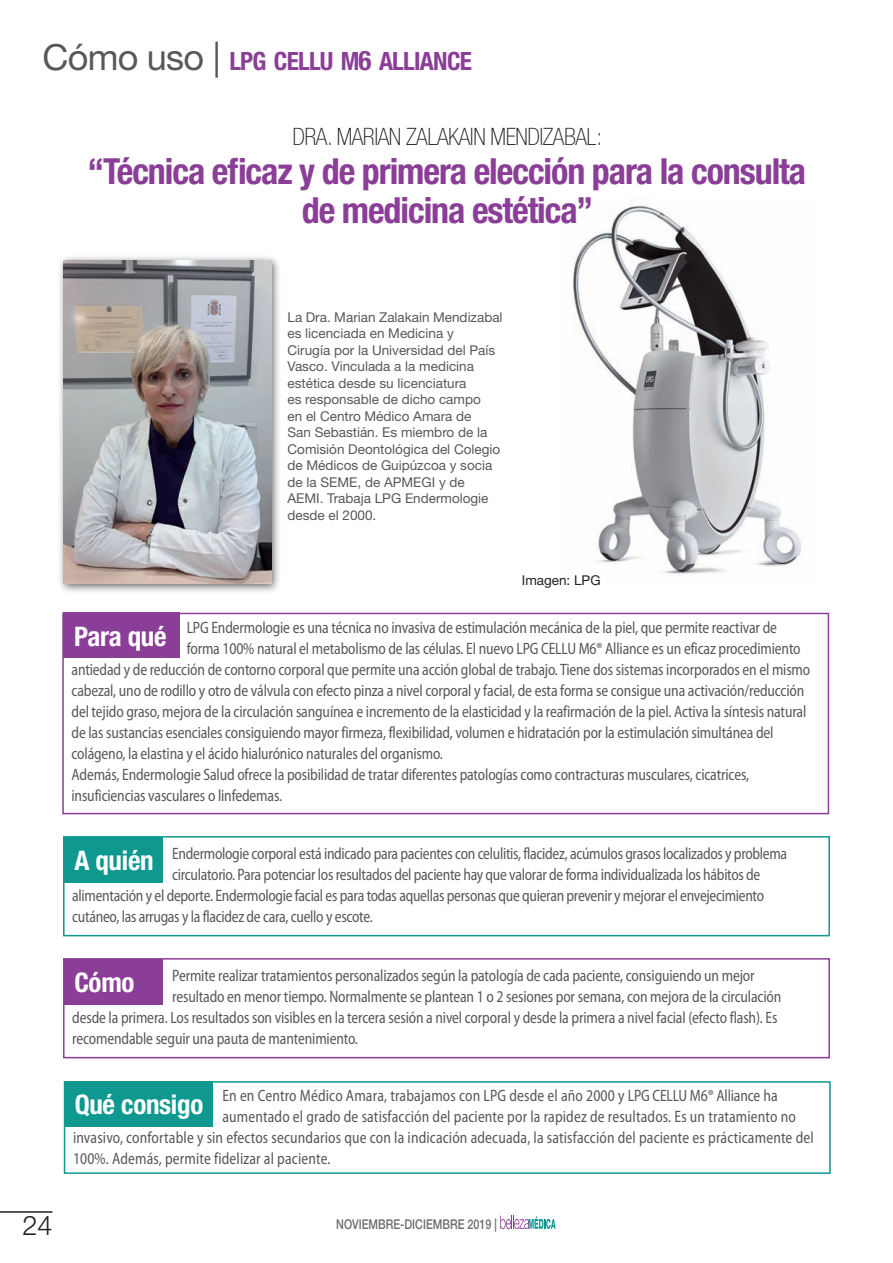
<style>
.page{position:relative;width:893px;height:1263px;background:#fff}
.page>*{position:absolute;margin:0;border:0;box-sizing:border-box;transform-origin:0 0}
.t1{font:700 condensed 36px/39px "Helvetica Neue LT Std";letter-spacing:-.03em;color:#8b3e97;text-align:center}
.t2{font:700 condensed 27px "Helvetica Neue LT Std";letter-spacing:-.01em;color:#fff}
.t3{font:300 27px "Helvetica Neue LT Std";color:#231f20}
.t4{font:700 condensed 25.2px "Helvetica Neue LT Std";letter-spacing:-.03em;color:#8b3e97}
.t5{font:100 condensed 24px "Helvetica Neue LT Std";letter-spacing:-.02em;color:#231f20}
.t6{font:semi-condensed 16.5px "Myriad Pro";letter-spacing:-.01em;color:#57585a;scale:.9 1}
.t7{font:semi-condensed 16.5px "Myriad Pro";letter-spacing:.01em;color:#57585a;scale:.9 1}
.t8{font:13.5px/16.5px "Helvetica Neue LT Std";color:#57585a}
.t9{font:500 13.5px "Helvetica Neue LT Std";color:#6c6d70;scale:.8 1}
.t10{font:13.5px "Helvetica Neue LT Std";color:#231f20}
.s1{font-weight:400;font-stretch:normal;font-size:36px;color:#57585a}
.s2{font-size:27px}
</style>
<div class="page">
<svg style="left:500px;top:1215px;width:56px;height:14px"></svg>
<hr style="left:0;top:1211px;width:52px;height:2px;background:#231f20">
<img style="left:572px;top:205px;width:229px;height:369px">
<div style="left:63px;top:836px;width:767px;height:100px;background:#fff;border:2px solid #0e988f"></div>
<div style="left:63px;top:958px;width:767px;height:100px;background:#fff;border:2px solid #8b3e97"></div>
<div style="left:62px;top:613px;width:767px;height:201px;background:#fff;border:2px solid #8b3e97"></div>
<div style="left:64px;top:1081px;width:767px;height:93px;background:#fff;border:2px solid #0e988f"></div>
<div style="left:64px;top:837px;width:99px;height:45px;background:#0e988f"></div>
<div style="left:64px;top:959px;width:99px;height:45px;background:#8b3e97"></div>
<div style="left:63px;top:613px;width:117px;height:45px;background:#8b3e97"></div>
<div style="left:65px;top:1081px;width:148px;height:45px;background:#0e988f"></div>
<div style="left:57px;top:254px;width:224px;height:340px;background:#231f20;opacity:.65"></div>
<img style="left:63px;top:260px;width:208px;height:324px">
<h3 class="t4" style="left:43px;top:46px;width:431px"><span class="s1">Cómo uso |</span> LPG CELLU M<span class="s2">6</span> ALLIANCE</h3>
<h3 class="t5" style="left:292px;top:123px;width:311px">DRA. MARIAN ZALAKAIN MENDIZABAL:</h3>
<h1 class="t1" style="left:88px;top:151px;width:720px">“Técnica eficaz y de primera elección para la consulta de medicina estética”</h1>
<p class="t8" style="left:287px;top:309px;width:217px">La Dra. Marian Zalakain Mendizabal es licenciada en Medicina y<br>Cirugía por la Universidad del País<br>Vasco. Vinculada a la medicina estética desde su licenciatura<br>es responsable de dicho campo<br>en el Centro Médico Amara de<br>San Sebastián. Es miembro de la<br>Comisión Deontológica del Colegio de Médicos de Guipúzcoa y socia de la SEME, de APMEGI y de<br>AEMI. Trabaja LPG Endermologie desde el 2000.</p>
<p class="t10" style="left:522px;top:572px;width:80px">Imagen: LPG</p>
<p class="t6" style="left:187px;top:618px;width:657px">LPG Endermologie es una técnica no invasiva de estimulación mecánica de la piel, que permite reactivar de</p>
<p class="t6" style="left:187px;top:639px;width:684px">forma 100% natural el metabolismo de las células. El nuevo LPG CELLU M6® Alliance es un eficaz procedimiento</p>
<p class="t6" style="left:72px;top:660px;width:822px">antiedad y de reducción de contorno corporal que permite una acción global de trabajo. Tiene dos sistemas incorporados en el mismo</p>
<p class="t6" style="left:72px;top:681px;width:816px">cabezal, uno de rodillo y otro de válvula con efecto pinza a nivel corporal y facial, de esta forma se consigue una activación/reducción</p>
<p class="t6" style="left:72px;top:702px;width:818px">del tejido graso, mejora de la circulación sanguínea e incremento de la elasticidad y la reafirmación de la piel. Activa la síntesis natural</p>
<p class="t6" style="left:72px;top:723px;width:781px">de las sustancias esenciales consiguiendo mayor firmeza, flexibilidad, volumen e hidratación por la estimulación simultánea del</p>
<p class="t6" style="left:72px;top:744px;width:414px">colágeno, la elastina y el ácido hialurónico naturales del organismo.</p>
<p class="t6" style="left:72px;top:765px;width:754px">Además, Endermologie Salud ofrece la posibilidad de tratar diferentes patologías como contracturas musculares, cicatrices,</p>
<p class="t6" style="left:72px;top:786px;width:236px">insuficiencias vasculares o linfedemas.</p>
<h2 class="t2" style="left:74px;top:620px;width:94px">Para qué</h2>
<p class="t6" style="left:172px;top:844px;width:685px">Endermologie corporal está indicado para pacientes con celulitis, flacidez, acúmulos grasos localizados y problema</p>
<p class="t6" style="left:172px;top:865px;width:655px">circulatorio. Para potenciar los resultados del paciente hay que valorar de forma individualizada los hábitos de</p>
<p class="t6" style="left:72px;top:886px;width:770px">alimentación y el deporte. Endermologie facial es para todas aquellas personas que quieran prevenir y mejorar el envejecimiento</p>
<p class="t6" style="left:72px;top:907px;width:335px">cutáneo, las arrugas y la flacidez de cara, cuello y escote.</p>
<h2 class="t2" style="left:74px;top:844px;width:81px">A quién</h2>
<p class="t6" style="left:172px;top:966px;width:649px">Permite realizar tratamientos personalizados según la patología de cada paciente, consiguiendo un mejor</p>
<p class="t6" style="left:172px;top:987px;width:678px">resultado en menor tiempo. Normalmente se plantean 1 o 2 sesiones por semana, con mejora de la circulación</p>
<p class="t6" style="left:72px;top:1008px;width:785px">desde la primera. Los resultados son visibles en la tercera sesión a nivel corporal y desde la primera a nivel facial (efecto flash). Es</p>
<p class="t6" style="left:72px;top:1029px;width:319px">recomendable seguir una pauta de mantenimiento.</p>
<h2 class="t2" style="left:74px;top:966px;width:62px">Cómo</h2>
<p class="t7" style="left:222px;top:1087px;width:618px">En en Centro Médico Amara, trabajamos con LPG desde el año 2000 y LPG CELLU M6® Alliance ha</p>
<p class="t7" style="left:222px;top:1108px;width:639px">aumentado el grado de satisfacción del paciente por la rapidez de resultados. Es un tratamiento no</p>
<p class="t7" style="left:73px;top:1129px;width:824px">invasivo, confortable y sin efectos secundarios que con la indicación adecuada, la satisfacción del paciente es prácticamente del</p>
<p class="t7" style="left:73px;top:1150px;width:288px">100%. Además, permite fidelizar al paciente.</p>
<h2 class="t2" style="left:75px;top:1088px;width:130px">Qué consigo</h2>
<h2 class="t3" style="left:22px;top:1209px;width:32px">24</h2>
<p class="t9" style="left:336px;top:1216px;width:202px">NOVIEMBRE-DICIEMBRE 2019 |</p>
</div>
